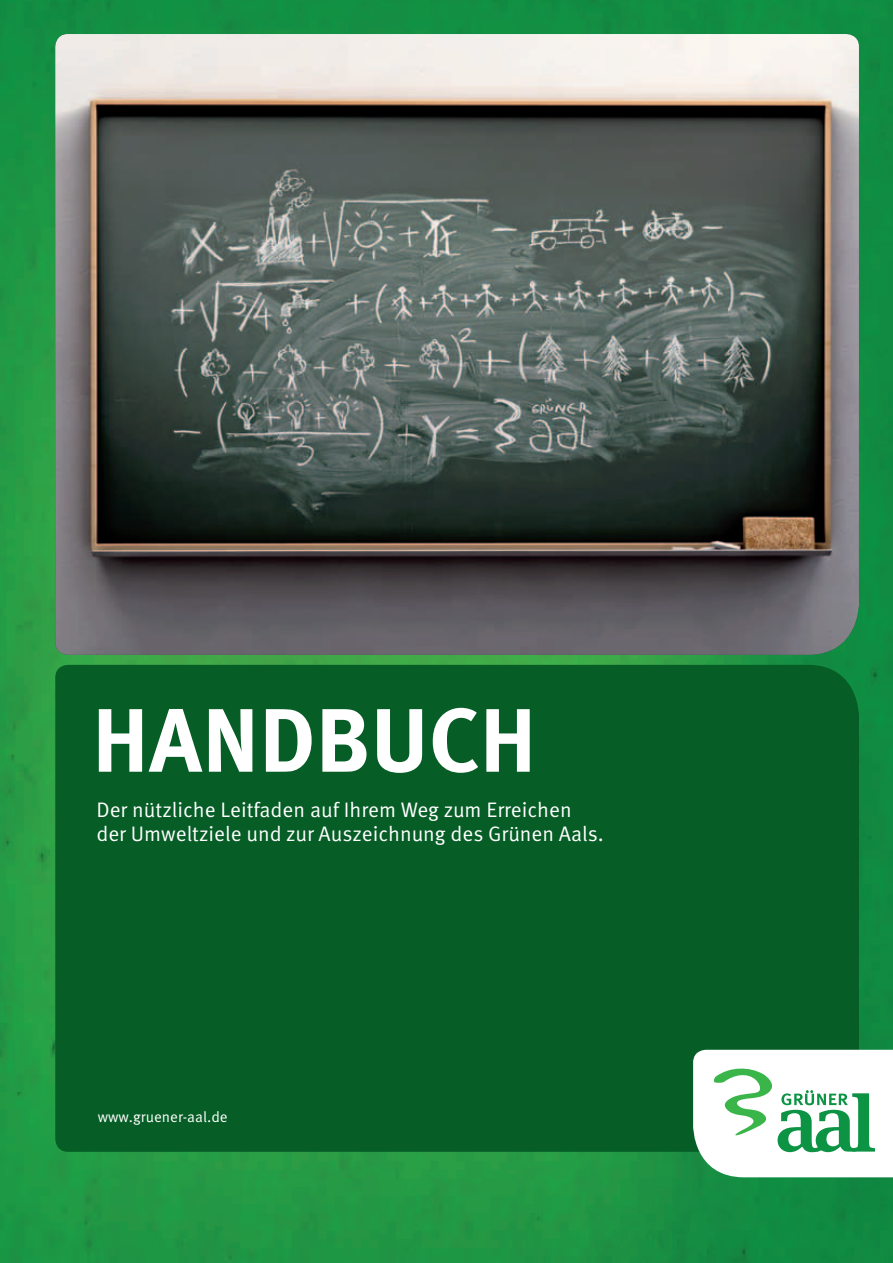
<style>
.page{position:relative;width:893px;height:1263px;background:#fff}
.page>*{position:absolute;margin:0;border:0;box-sizing:border-box;transform-origin:0 0}
.t1{font:700 90px "Meta OT";color:#fff}
.t2{font:21px/24px "Meta OT Norm";color:#fff}
.t3{font:15px "Meta OT Norm";color:#fff}
</style>
<div class="page">
<img style="left:0;top:0;width:893px;height:1263px">
<div style="left:55px;top:665px;width:804px;height:487px;background:#065e26"></div>
<img style="left:55px;top:34px;width:804px;height:621px">
<svg style="left:693px;top:1050px;width:200px;height:127px"></svg>
<h1 class="t1" style="left:92px;top:683px;width:446px">HANDBUCH</h1>
<p class="t2" style="left:96px;top:798px;width:509px">Der nützliche Leitfaden auf Ihrem Weg zum Erreichen der Umweltziele und zur Auszeichnung des Grünen Aals.</p>
<p class="t3" style="left:98px;top:1108px;width:131px">www.gruener-aal.de</p>
</div>
